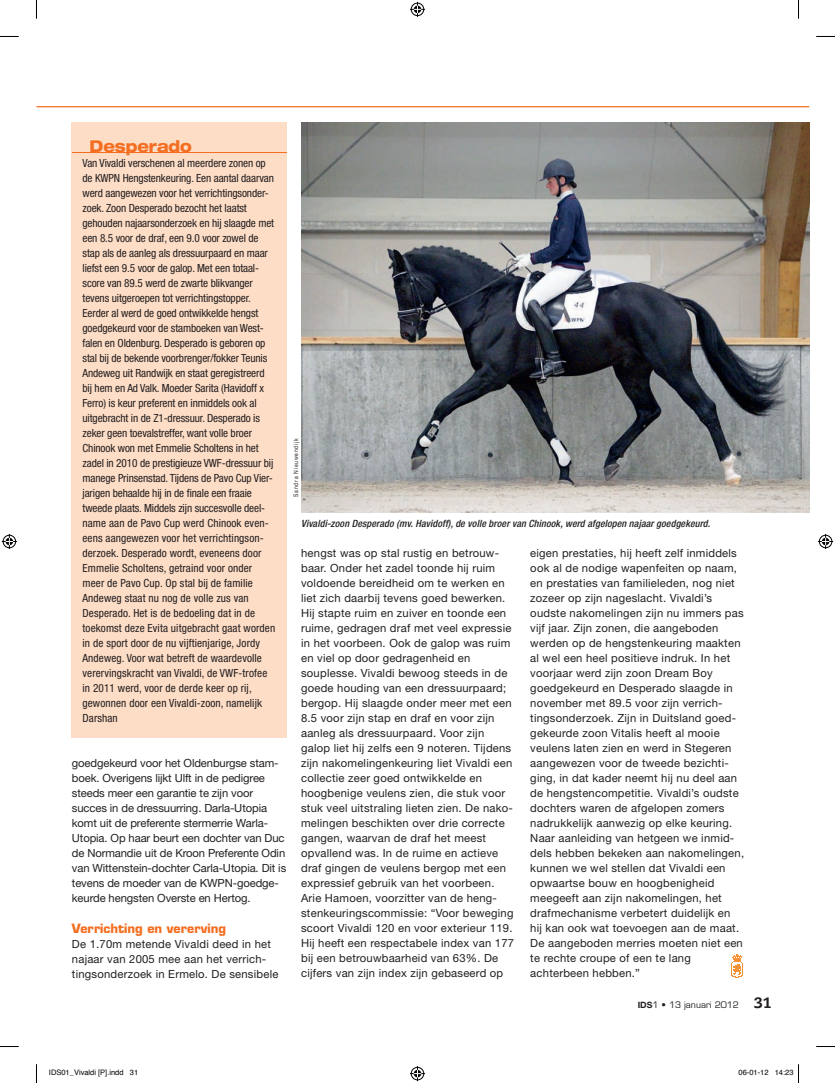
<style>
.page{position:relative;width:835px;height:1083px;background:#fff}
.page>*{position:absolute;margin:0;border:0;box-sizing:border-box;transform-origin:0 0}
.t1{font:800 expanded 16.25px "Helvetica Neue LT Std";letter-spacing:-.005em;color:#f36e21;scale:.88 1}
.t2{font:700 12.5px "Eurostile LT Std";color:#f36e21}
.t3{font:11.25px/15px "Helvetica Neue LT Std";letter-spacing:.02em;color:#231f20}
.t4{font:condensed 11.25px/15px "Helvetica Neue LT Std";letter-spacing:-.01em;color:#231f20}
.t5{font:11.25px/15px "Helvetica Neue LT Std";letter-spacing:-.01em;color:#231f20}
.t6{font:italic 500 condensed 10px "Helvetica Neue LT Std";letter-spacing:.01em;color:#231f20}
.t7{font:8.75px "Eurostile LT Std";color:#231f20}
.t8{font:7.5px "Helvetica";color:#000}
.t9{font:6.25px "Helvetica Neue LT Std";letter-spacing:.16em;color:#231f20;scale:.8 1}
.s1{font-family:"Helvetica Neue LT Std";font-weight:700}
.s2{font-family:"Caecilia LT Std";font-weight:800;font-size:15px}
</style>
<div class="page">
<div style="left:72px;top:122px;width:215px;height:615px;background:#fdddc6"></div>
<hr style="left:72px;top:152px;width:215px;height:1px;background:#f36e21">
<img style="left:301px;top:122px;width:508px;height:390px">
<svg style="left:731px;top:954px;width:12px;height:24px"></svg>
<hr style="left:37px;top:106px;width:772px;height:1px;background:#f36e21">
<svg style="left:0;top:36px;width:19px;height:1px"></svg>
<svg style="left:816px;top:36px;width:19px;height:1px"></svg>
<svg style="left:0;top:1046px;width:19px;height:1px"></svg>
<svg style="left:816px;top:1046px;width:19px;height:1px"></svg>
<svg style="left:36px;top:0;width:1px;height:19px"></svg>
<svg style="left:36px;top:1064px;width:1px;height:19px"></svg>
<svg style="left:798px;top:0;width:1px;height:19px"></svg>
<svg style="left:410px;top:2px;width:15px;height:15px"></svg>
<svg style="left:410px;top:1066px;width:15px;height:15px"></svg>
<svg style="left:2px;top:534px;width:15px;height:15px"></svg>
<svg style="left:818px;top:534px;width:15px;height:15px"></svg>
<svg style="left:798px;top:1064px;width:1px;height:19px"></svg>
<p class="t1" style="left:90px;top:136px;width:118px">Desperado</p>
<p class="t4" style="left:83px;top:156px;width:194px">Van Vivaldi verschenen al meerdere zonen op de KWPN Hengstenkeuring. Een aantal daarvan werd aangewezen voor het verrichtingsonder&shy;zoek. Zoon Desperado bezocht het laatst gehouden najaarsonderzoek en hij slaagde met een 8.5 voor de draf, een 9.0 voor zowel de stap als de aanleg als dressuurpaard en maar liefst een 9.5 voor de galop. Met een totaal&shy;score van 89.5 werd de zwarte blikvanger tevens uitgeroepen tot verrichtingstopper.<br>Eerder al werd de goed ontwikkelde hengst goedgekeurd voor de stamboeken van West&shy;falen en Oldenburg. Desperado is geboren op stal bij de bekende voorbrenger/fokker Teunis Andeweg uit Randwijk en staat geregistreerd bij hem en Ad Valk. Moeder Sarita (Havidoff x Ferro) is keur preferent en inmiddels ook al uitgebracht in de Z1-dressuur. Desperado is zeker geen toevalstreffer, want volle broer Chinook won met Emmelie Scholtens in het zadel in 2010 de prestigieuze VWF-dressuur bij manege Prinsenstad. Tijdens de Pavo Cup Vier&shy;jarigen behaalde hij in de finale een fraaie tweede plaats. Middels zijn succesvolle deel&shy;name aan de Pavo Cup werd Chinook even&shy;eens aangewezen voor het verrichtingson&shy;derzoek. Desperado wordt, eveneens door Emmelie Scholtens, getraind voor onder meer de Pavo Cup. Op stal bij de familie Andeweg staat nu nog de volle zus van Desperado. Het is de bedoeling dat in de toekomst deze Evita uitgebracht gaat worden in de sport door de nu vijftienjarige, Jordy Andeweg. Voor wat betreft de waardevolle verervingskracht van Vivaldi, de VWF-trofee in 2011 werd, voor de derde keer op rij, gewonnen door een Vivaldi-zoon, namelijk Darshan</p>
<p class="t9" style="left:292px;top:497px;width:74px;rotate:-90deg">Sandra Nieuwendijk</p>
<p class="t6" style="left:301px;top:518px;width:411px">Vivaldi-zoon Desperado (mv. Havidoff), de volle broer van Chinook, werd afgelopen najaar goedgekeurd.</p>
<p class="t3" style="left:301px;top:546px;width:214px">hengst was op stal rustig en betrouw&shy;baar. Onder het zadel toonde hij ruim voldoende bereidheid om te werken en liet zich daarbij tevens goed bewerken.<br>Hij stapte ruim en zuiver en toonde een ruime, gedragen draf met veel expressie in het voorbeen. Ook de galop was ruim en viel op door gedragenheid en souplesse. Vivaldi bewoog steeds in de goede houding van een dressuurpaard; bergop. Hij slaagde onder meer met een 8.5 voor zijn stap en draf en voor zijn aanleg als dressuurpaard. Voor zijn galop liet hij zelfs een 9 noteren. Tijdens zijn nakomelingenkeuring liet Vivaldi een collectie zeer goed ontwikkelde en hoogbenige veulens zien, die stuk voor stuk veel uitstraling lieten zien. De nako&shy;melingen beschikten over drie correcte gangen, waarvan de draf het meest opvallend was. In de ruime en actieve draf gingen de veulens bergop met een expressief gebruik van het voorbeen.<br>Arie Hamoen, voorzitter van de heng&shy;stenkeuringscommissie: “Voor beweging scoort Vivaldi 120 en voor exterieur 119.<br>Hij heeft een respectabele index van 177 bij een betrouwbaarheid van 63%. De cijfers van zijn index zijn gebaseerd op</p>
<p class="t3" style="left:530px;top:546px;width:215px">eigen prestaties, hij heeft zelf inmiddels ook al de nodige wapenfeiten op naam, en prestaties van familieleden, nog niet zozeer op zijn nageslacht. Vivaldi’s oudste nakomelingen zijn nu immers pas vijf jaar. Zijn zonen, die aangeboden werden op de hengstenkeuring maakten al wel een heel positieve indruk. In het voorjaar werd zijn zoon Dream Boy goedgekeurd en Desperado slaagde in november met 89.5 voor zijn verrich&shy;tingsonderzoek. Zijn in Duitsland goed&shy;gekeurde zoon Vitalis heeft al mooie veulens laten zien en werd in Stegeren aangewezen voor de tweede bezichti&shy;ging, in dat kader neemt hij nu deel aan de hengstencompetitie. Vivaldi’s oudste dochters waren de afgelopen zomers nadrukkelijk aanwezig op elke keuring.<br>Naar aanleiding van hetgeen we inmid&shy;dels hebben bekeken aan nakomelingen, kunnen we wel stellen dat Vivaldi een opwaartse bouw en hoogbenigheid meegeeft aan zijn nakomelingen, het drafmechanisme verbetert duidelijk en hij kan ook wat toevoegen aan de maat.<br>De aangeboden merries moeten niet een te rechte croupe of een te lang achterbeen hebben.”</p>
<p class="t5" style="left:72px;top:756px;width:216px">goedgekeurd voor het Oldenburgse stam&shy;boek. Overigens lijkt Ulft in de pedigree steeds meer een garantie te zijn voor succes in de dressuurring. Darla-Utopia komt uit de preferente stermerrie Warla-Utopia. Op haar beurt een dochter van Duc de Normandie uit de Kroon Preferente Odin van Wittenstein-dochter Carla-Utopia. Dit is tevens de moeder van de KWPN-goedge&shy;keurde hengsten Overste en Hertog.</p>
<p class="t2" style="left:72px;top:920px;width:156px">Verrichting en vererving</p>
<p class="t3" style="left:72px;top:936px;width:208px">De 1.70m metende Vivaldi deed in het najaar van 2005 mee aan het verrich&shy;tingsonderzoek in Ermelo. De sensibele</p>
<p class="t7" style="left:637px;top:999px;width:136px"><span class="s1">IDS</span>1 • 13 januari 2012 <span class="s2">31</span></p>
<p class="t8" style="left:49px;top:1067px;width:91px">IDS01_Vivaldi [P].indd 31</p>
<p class="t8" style="left:738px;top:1067px;width:57px">06-01-12 14:23</p>
</div>
